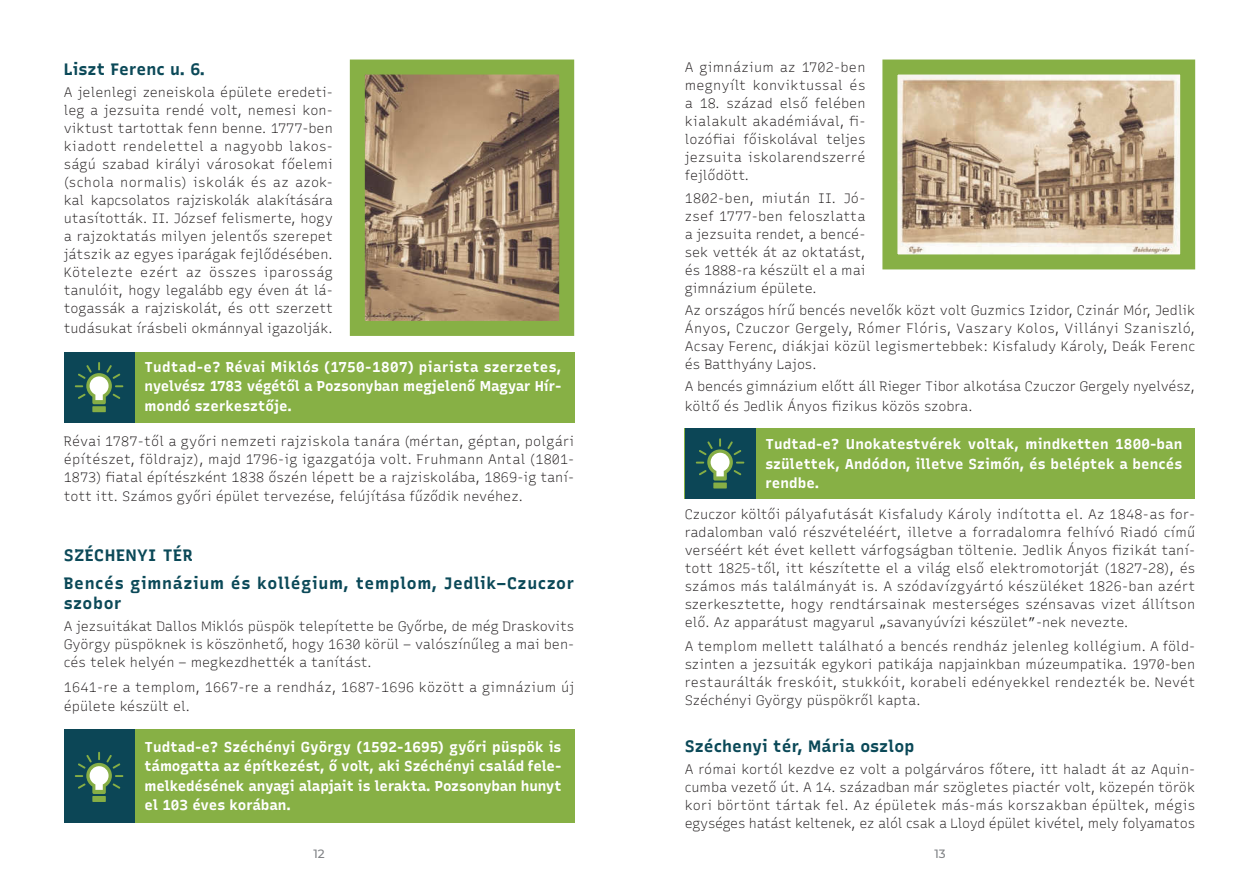
<style>
.page{position:relative;width:1259px;height:893px;background:#fff}
.page>*{position:absolute;margin:0;border:0;box-sizing:border-box;transform-origin:0 0}
.t1{font:700 16.5px/28px "Recursive";letter-spacing:.04em;color:#0b4958}
.t2{font:700 16.5px "Recursive";letter-spacing:.01em;color:#0b4958}
.t3{font:700 14.25px/19.5px "Recursive";letter-spacing:-.01em;color:#fff;text-align:justify}
.t4{font:300 13.5px/18px "Recursive";color:#231f20;text-align:justify}
.t5{font:300 13.5px/19.5px "Recursive";letter-spacing:.02em;color:#231f20}
.t6{font:500 12px "Montserrat";color:#808285}
</style>
<div class="page">
<div style="left:685px;top:428px;width:510px;height:71px;background:#87b045"></div>
<div style="left:685px;top:428px;width:70px;height:71px;background:#0c4656"></div>
<div style="left:713px;top:482px;width:14px;height:6px;background:#86ae45"></div>
<svg style="left:696px;top:438px;width:48px;height:43px"></svg>
<div style="left:64px;top:729px;width:510px;height:94px;background:#87b045"></div>
<div style="left:64px;top:729px;width:70px;height:94px;background:#0c4656"></div>
<div style="left:92px;top:796px;width:14px;height:6px;background:#86ae45"></div>
<svg style="left:75px;top:752px;width:48px;height:42px"></svg>
<div style="left:64px;top:352px;width:510px;height:70px;background:#87b045"></div>
<div style="left:64px;top:352px;width:70px;height:70px;background:#0c4656"></div>
<div style="left:92px;top:406px;width:14px;height:6px;background:#86ae45"></div>
<svg style="left:75px;top:362px;width:48px;height:42px"></svg>
<img style="left:366px;top:76px;width:192px;height:244px">
<div style="left:350px;top:60px;width:224px;height:276px;border:15px solid #87b045"></div>
<img style="left:898px;top:76px;width:281px;height:177px">
<div style="left:882px;top:60px;width:313px;height:209px;border:15px solid #87b045"></div>
<p class="t2" style="left:64px;top:57px;width:143px">Liszt Ferenc u. 6.</p>
<p class="t4" style="left:64px;top:83px;width:270px">A jelenlegi zeneiskola épülete eredeti&shy;leg a jezsuita rendé volt, nemesi kon&shy;viktust tartottak fenn benne. 1777-ben kiadott rendelettel a nagyobb lakos&shy;ságú szabad királyi városokat főelemi (schola normalis) iskolák és az azok&shy;kal kapcsolatos rajziskolák alakítására utasították. II. József felismerte, hogy a rajzoktatás milyen jelentős szerepet játszik az egyes iparágak fejlődésében.<br>Kötelezte ezért az összes iparosság tanulóit, hogy legalább egy éven át lá&shy;togassák a rajziskolát, és ott szerzett</p>
<p class="t4" style="left:64px;top:319px;width:270px">tudásukat írásbeli okmánnyal igazolják.</p>
<p class="t3" style="left:145px;top:356px;width:418px">Tudtad-e? Révai Miklós (1750-1807) piarista szerzetes, nyelvész 1783 végétől a Pozsonyban megjelenő Magyar Hír&shy;mondó szerkesztője.</p>
<p class="t4" style="left:64px;top:431px;width:512px">Révai 1787-től a győri nemzeti rajziskola tanára (mértan, géptan, polgári építészet, földrajz), majd 1796-ig igazgatója volt. Fruhmann Antal (1801- 1873) fiatal építészként 1838 őszén lépett be a rajziskolába, 1869-ig taní-</p>
<p class="t4" style="left:64px;top:487px;width:461px">tott itt. Számos győri épület tervezése, felújítása fűződik nevéhez.</p>
<p class="t1" style="left:64px;top:541px;width:512px">SZÉCHENYI TÉR<br>Bencés gimnázium és kollégium, templom, Jedlik–Czuczor</p>
<p class="t1" style="left:64px;top:588px;width:59px">szobor</p>
<p class="t4" style="left:64px;top:617px;width:512px">A jezsuitákat Dallos Miklós püspök telepítette be Győrbe, de még Draskovits György püspöknek is köszönhető, hogy 1630 körül – valószínűleg a mai ben&shy;cés telek helyén – megkezdhették a tanítást.</p>
<p class="t5" style="left:64px;top:676px;width:512px">1641-re a templom, 1667-re a rendház, 1687-1696 között a gimnázium új épülete készült el.</p>
<p class="t3" style="left:145px;top:736px;width:418px">Tudtad-e? Széchényi György (1592-1695) győri püspök is támogatta az építkezést, ő volt, aki Széchényi család fele&shy;melkedésének anyagi alapjait is lerakta. Pozsonyban hunyt el 103 éves korában.</p>
<p class="t4" style="left:685px;top:58px;width:182px">A gimnázium az 1702-ben megnyílt konviktussal és a 18. század első felében kialakult akadémiával, fi&shy;lozófiai főiskolával teljes jezsuita iskolarendszerré fejlődött.</p>
<p class="t4" style="left:685px;top:188px;width:182px">1802-ben, miután II. Jó&shy;zsef 1777-ben feloszlatta a jezsuita rendet, a bencé&shy;sek vették át az oktatást, és 1888-ra készült el a mai gimnázium épülete.</p>
<p class="t4" style="left:685px;top:300px;width:512px">Az országos hírű bencés nevelők közt volt Guzmics Izidor, Czinár Mór, Jedlik Ányos, Czuczor Gergely, Rómer Flóris, Vaszary Kolos, Villányi Szaniszló, Acsay Ferenc, diákjai közül legismertebbek: Kisfaludy Károly, Deák Ferenc és Batthyány Lajos.</p>
<p class="t4" style="left:685px;top:376px;width:512px;line-height:19.5px">A bencés gimnázium előtt áll Rieger Tibor alkotása Czuczor Gergely nyelvész, költő és Jedlik Ányos fizikus közös szobra.</p>
<p class="t3" style="left:765px;top:434px;width:418px">Tudtad-e? Unokatestvérek voltak, mindketten 1800-ban születtek, Andódon, illetve Szimőn, és beléptek a bencés rendbe.</p>
<p class="t4" style="left:685px;top:505px;width:512px">Czuczor költői pályafutását Kisfaludy Károly indította el. Az 1848-as for&shy;radalomban való részvételéért, illetve a forradalomra felhívó Riadó című verséért két évet kellett várfogságban töltenie. Jedlik Ányos fizikát taní&shy;tott 1825-től, itt készítette el a világ első elektromotorját (1827-28), és számos más találmányát is. A szódavízgyártó készüléket 1826-ban azért szerkesztette, hogy rendtársainak mesterséges szénsavas vizet állítson elő. Az apparátust magyarul „savanyúvízi készület”-nek nevezte.</p>
<p class="t4" style="left:685px;top:636px;width:512px">A templom mellett található a bencés rendház jelenleg kollégium. A föld&shy;szinten a jezsuiták egykori patikája napjainkban múzeumpatika. 1970-ben restaurálták freskóit, stukkóit, korabeli edényekkel rendezték be. Nevét Széchényi György püspökről kapta.</p>
<p class="t2" style="left:685px;top:733px;width:231px">Széchenyi tér, Mária oszlop</p>
<p class="t4" style="left:685px;top:760px;width:512px">A római kortól kezdve ez volt a polgárváros főtere, itt haladt át az Aquin&shy;cumba vezető út. A 14. században már szögletes piactér volt, közepén török kori börtönt tártak fel. Az épületek más-más korszakban épültek, mégis egységes hatást keltenek, ez alól csak a Lloyd épület kivétel, mely folyamatos</p>
<p class="t6" style="left:313px;top:845px;width:13px">12</p>
<p class="t6" style="left:934px;top:845px;width:13px">13</p>
</div>
